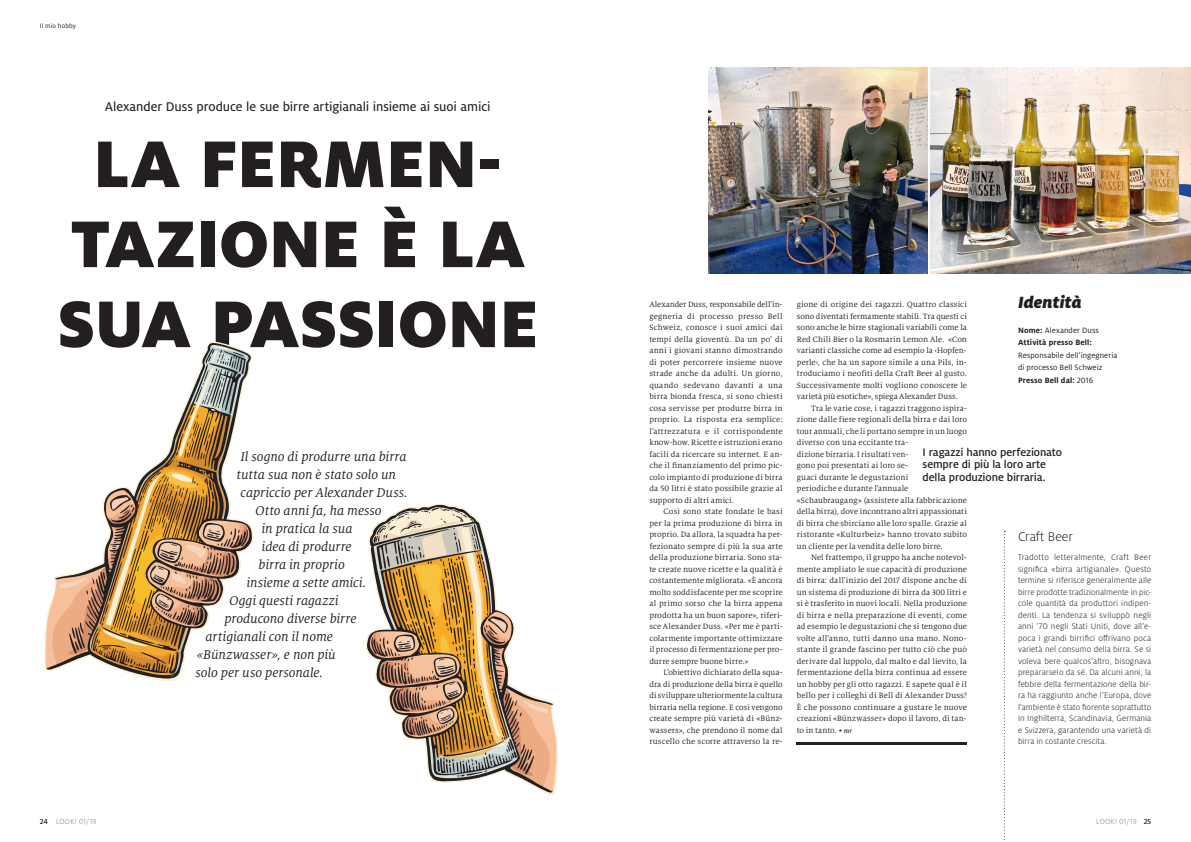
<style>
.page{position:relative;width:1191px;height:842px;background:#fff}
.page>*{position:absolute;margin:0;border:0;box-sizing:border-box;transform-origin:0 0}
.t1{font:900 73px/80px "Milo Pro";letter-spacing:-.005em;color:#231f20;text-align:center}
.t2{font:italic 900 18px "Milo Pro";letter-spacing:.005em;color:#231f20}
.t3{font:italic 14px "Milo Serif Pro";letter-spacing:-.005em;color:#231f20}
.t4{font:14px "Milo Pro Text";letter-spacing:-.005em;color:#231f20}
.t5{font:300 14px "Milo Pro";letter-spacing:-.005em;color:#231f20}
.t6{font:500 12px/12.5px "Milo Pro";letter-spacing:-.01em;color:#231f20}
.t7{font:300 9px/11.5px "Milo Pro";letter-spacing:.01em;color:#231f20;text-align:justify}
.t8{font:8.5px/11.5px "Milo Serif Pro";letter-spacing:.01em;color:#231f20;text-align:justify}
.t9{font:8.5px/12.5px "Milo Pro";letter-spacing:.01em;color:#231f20}
.t10{font:700 8.5px/12.5px "Milo Pro";letter-spacing:.015em;color:#231f20}
.t11{font:300 8px "Milo Pro";letter-spacing:.025em;color:#808285}
.t12{font:7px "Milo Pro";letter-spacing:.02em;color:#231f20}
.s1{font-weight:500;color:#231f20}
.s2{font-weight:400}
.s3{font-weight:700}
.s4{font-weight:500;font-style:italic;font-size:7px}
</style>
<div class="page">
<svg style="left:44px;top:344px;width:209px;height:334px"></svg>
<svg style="left:520px;top:690px;width:38px;height:103px"></svg>
<svg style="left:366px;top:503px;width:154px;height:280px"></svg>
<img style="left:709px;top:68px;width:218px;height:205px">
<img style="left:930px;top:67px;width:261px;height:206px">
<svg style="left:1003px;top:531px;width:2px;height:309px"></svg>
<hr style="left:797px;top:742px;width:170px;height:2px;background:#231f20">
<p class="t12" style="left:40px;top:22px;width:38px">Il mio hobby</p>
<h3 class="t4" style="left:105px;top:99px;width:387px">Alexander Duss produce le sue birre artigianali insieme ai suoi amici</h3>
<h1 class="t1" style="left:57px;top:123px;width:482px">LA FERMEN-<br>TAZIONE È LA<br>SUA PASSIONE</h1>
<p class="t11" style="left:40px;top:817px;width:58px"><span class="s1">24</span> LOOK! 01/19</p>
<h3 class="t3" style="left:240px;top:448px;width:167px">Il sogno di produrre una birra</h3>
<h3 class="t3" style="left:236px;top:466px;width:161px">tutta sua non è stato solo un</h3>
<h3 class="t3" style="left:240px;top:484px;width:169px">capriccio per Alexander Duss.</h3>
<h3 class="t3" style="left:255px;top:502px;width:127px">Otto anni fa, ha messo</h3>
<h3 class="t3" style="left:261px;top:520px;width:92px">in pratica la sua</h3>
<h3 class="t3" style="left:261px;top:538px;width:92px">idea di produrre</h3>
<h3 class="t3" style="left:258px;top:556px;width:88px">birra in proprio</h3>
<h3 class="t3" style="left:246px;top:574px;width:121px">insieme a sette amici.</h3>
<h3 class="t3" style="left:229px;top:592px;width:111px">Oggi questi ragazzi</h3>
<h3 class="t3" style="left:225px;top:610px;width:133px">producono diverse birre</h3>
<h3 class="t3" style="left:206px;top:628px;width:129px">artigianali con il nome</h3>
<h3 class="t3" style="left:197px;top:646px;width:141px">«Bünzwasser», e non più</h3>
<h3 class="t3" style="left:196px;top:664px;width:129px">solo per uso personale.</h3>
<p class="t8" style="left:649px;top:299px;width:135px">Alexander Duss, responsabile dell’in&shy;gegneria di processo presso Bell Schweiz, conosce i suoi amici dai tempi della gioventù. Da un po’ di anni i giovani stanno dimostrando di poter percorrere insieme nuove strade anche da adulti. Un giorno, quando sedevano davanti a una birra bionda fresca, si sono chiesti cosa servisse per produrre birra in proprio. La risposta era semplice: l’attrezzatura e il corrispondente know-how. Ricette e istruzioni erano facili da ricercare su internet. E an&shy;che il finanziamento del primo pic&shy;colo impianto di produzione di birra da 50 litri è stato possibile grazie al supporto di altri amici.</p>
<p class="t8" style="left:649px;top:506px;width:135px;text-indent:14px">Così sono state fondate le basi per la prima produzione di birra in proprio. Da allora, la squadra ha per&shy;fezionato sempre di più la sua arte della produzione birraria. Sono sta&shy;te create nuove ricette e la qualità è costantemente migliorata. «È ancora molto soddisfacente per me scoprire al primo sorso che la birra appena prodotta ha un buon sapore», riferi&shy;sce Alexander Duss. «Per me è parti&shy;colarmente importante ottimizzare il processo di fermentazione per pro&shy;durre sempre buone birre.»</p>
<p class="t8" style="left:649px;top:667px;width:135px;text-indent:14px">L’obiettivo dichiarato della squa&shy;dra di produzione della birra è quello di sviluppare ulteriormente la cultura birraria nella regione. E così vengono create sempre più varietà di «Bünz&shy;wassers», che prendono il nome dal ruscello che scorre attraverso la re-</p>
<h2 class="t2" style="left:1018px;top:292px;width:65px">Identità</h2>
<p class="t10" style="left:1018px;top:324px;width:82px">Nome: <span class="s2">Alexander Duss<br></span>Attività presso Bell:</p>
<p class="t9" style="left:1018px;top:349px;width:101px">Responsabile dell’ingegneria di processo Bell Schweiz<br><span class="s3">Presso Bell dal:</span> 2016</p>
<p class="t8" style="left:797px;top:299px;width:172px">gione di origine dei ragazzi. Quattro classici sono diventati fermamente stabili. Tra questi ci sono anche le birre stagionali variabili come la Red Chili Bier o la Rosmarin Lemon Ale. «Con varianti classiche come ad esempio la ‹Hopfen&shy;perle›, che ha un sapore simile a una Pils, in&shy;troduciamo i neofiti della Craft Beer al gusto.<br>Successivamente molti vogliono conoscere le varietà più esotiche», spiega Alexander Duss.</p>
<p class="t8" style="left:797px;top:402px;width:172px;text-align:left;text-indent:14px">Tra le varie cose, i ragazzi traggono ispira&shy;zione dalle fiere regionali della birra e dai loro tour annuali, che li portano sempre in un luogo diverso con una eccitante tra-<br>dizione birraria. I risultati ven-<br>gono poi presentati ai loro se-<br>guaci durante le degustazioni<br>periodiche e durante l’annuale «Schaubraugang» (assistere alla fabbricazione della birra), dove incontrano altri appassionati di birra che sbirciano alle loro spalle. Grazie al ristorante «Kulturbeiz» hanno trovato subito un cliente per la vendita delle loro birre.</p>
<p class="t8" style="left:797px;top:552px;width:172px;text-indent:14px">Nel frattempo, il gruppo ha anche notevol&shy;mente ampliato le sue capacità di produzione di birra: dall’inizio del 2017 dispone anche di un sistema di produzione di birra da 300 litri e si è trasferito in nuovi locali. Nella produzione di birra e nella preparazione di eventi, come ad esempio le degustazioni che si tengono due volte all’anno, tutti danno una mano. Nono&shy;stante il grande fascino per tutto ciò che può derivare dal luppolo, dal malto e dal lievito, la fermentazione della birra continua ad essere un hobby per gli otto ragazzi. E sapete qual è il bello per i colleghi di Bell di Alexander Duss?<br>È che possono continuare a gustare le nuove creazioni «Bünzwasser» dopo il lavoro, di tan&shy;to in tanto. • <span class="s4">mr</span></p>
<h3 class="t6" style="left:922px;top:446px;width:141px">I ragazzi hanno perfezionato sempre di più la loro arte della produzione birraria.</h3>
<h3 class="t5" style="left:1018px;top:528px;width:56px">Craft Beer</h3>
<p class="t7" style="left:1018px;top:552px;width:135px">Tradotto letteralmente, Craft Beer significa «birra artigianale». Questo termine si riferisce generalmente alle birre prodotte tradizionalmente in pic&shy;cole quantità da produttori indipen&shy;denti. La tendenza si sviluppò negli anni ’70 negli Stati Uniti, dove all’e&shy;poca i grandi birrifici offrivano poca varietà nel consumo della birra. Se si voleva bere qualcos’altro, bisognava prepararselo da sé. Da alcuni anni, la febbre della fermentazione della bir&shy;ra ha raggiunto anche l’Europa, dove l’ambiente è stato fiorente soprattutto in Inghilterra, Scandinavia, Germania e Svizzera, garantendo una varietà di birra in costante crescita.</p>
<p class="t11" style="left:1096px;top:817px;width:57px">LOOK! 01/19 <span class="s1">25</span></p>
</div>
